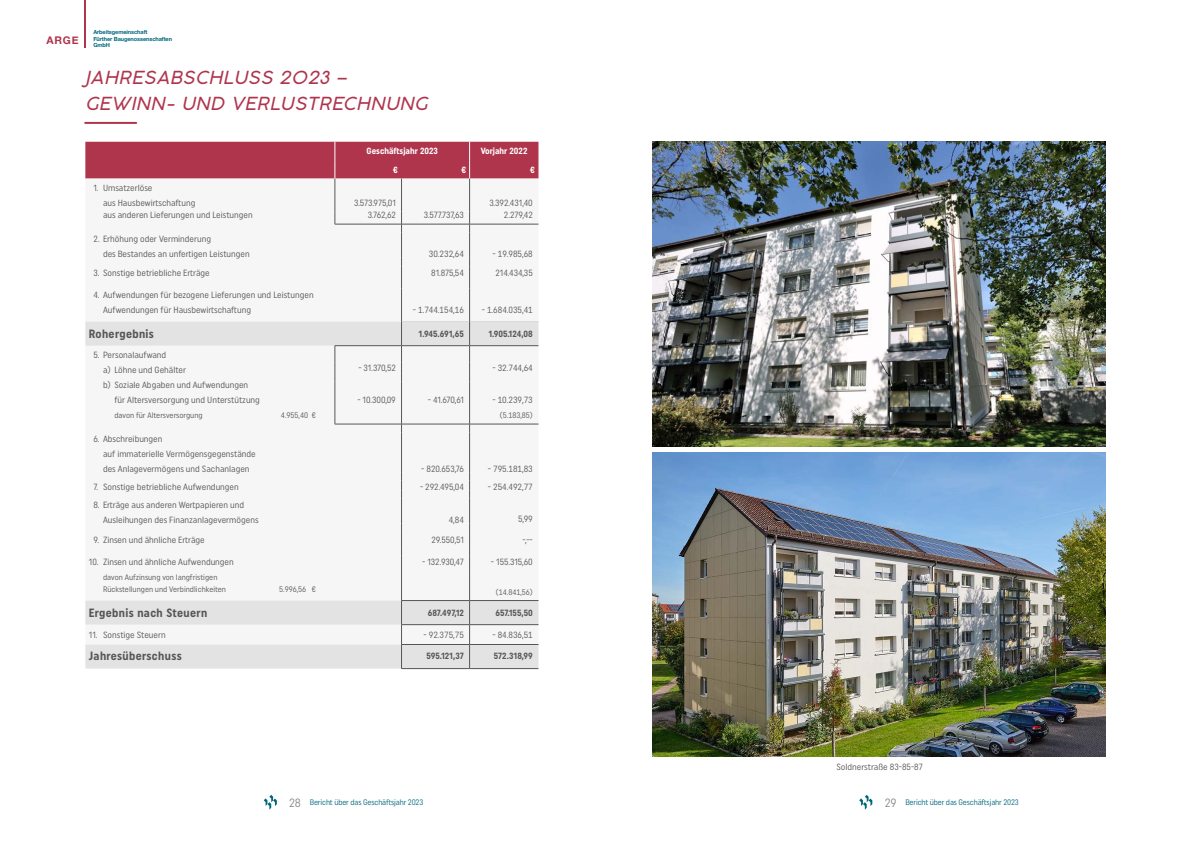
<style>
.page{position:relative;width:1191px;height:842px;background:#fff}
.page>*{position:absolute;margin:0;border:0;box-sizing:border-box;transform-origin:0 0}
.t1{font:italic 300 18px/26px "Cocogoose Pro";letter-spacing:.03em;color:#af354d}
.t2{font:700 condensed 12px "Uniform";letter-spacing:.03em;color:#565656}
.t3{font:condensed 12px "Uniform";color:#878786}
.t4{font:700 10.6px "Helvetica Neue";color:#af354d}
.t5{font:condensed 9px/15px "Uniform";color:#565656}
.t6{font:700 condensed 9px "Uniform";color:#565656}
.t7{font:700 condensed 9px "Uniform";color:#fff}
.t8{font:condensed 8px/12px "Uniform";color:#565656}
.t9{font:condensed 8px "Uniform";letter-spacing:-.015em;color:#00687d}
.t10{font:700 5.6px/6.8px "Helvetica Neue";letter-spacing:-.015em;color:#00687d}
</style>
<div class="page">
<hr style="left:85px;top:122px;width:51px;height:2px;background:#af354d">
<svg style="left:85px;top:322px;width:453px;height:347px;fill:#f6f6f6"></svg>
<hr style="left:402px;top:321px;width:67px;height:1px;background:#dadada">
<hr style="left:470px;top:321px;width:68px;height:1px;background:#dadada">
<hr style="left:401px;top:224px;width:68px;height:1px;background:#565656">
<hr style="left:469px;top:224px;width:69px;height:1px;background:#565656">
<svg style="left:469px;top:322px;width:1px;height:60px"></svg>
<hr style="left:401px;top:345px;width:68px;height:1px;background:#565656">
<hr style="left:469px;top:345px;width:69px;height:1px;background:#565656">
<hr style="left:401px;top:600px;width:68px;height:1px;background:#565656">
<hr style="left:469px;top:600px;width:69px;height:1px;background:#565656">
<hr style="left:401px;top:624px;width:68px;height:1px;background:#565656">
<hr style="left:469px;top:624px;width:69px;height:1px;background:#565656">
<hr style="left:401px;top:644px;width:68px;height:1px;background:#565656">
<hr style="left:469px;top:644px;width:69px;height:1px;background:#565656">
<hr style="left:401px;top:668px;width:68px;height:1px;background:#565656">
<hr style="left:469px;top:668px;width:69px;height:1px;background:#565656">
<div style="left:85px;top:142px;width:453px;height:37px;background:#af354d"></div>
<hr style="left:335px;top:179px;width:1px;height:33px;background:#565656">
<hr style="left:401px;top:179px;width:1px;height:33px;background:#565656">
<hr style="left:469px;top:179px;width:1px;height:33px;background:#565656">
<svg style="left:335px;top:212px;width:1px;height:12px"></svg>
<hr style="left:469px;top:382px;width:1px;height:42px;background:#565656">
<hr style="left:401px;top:424px;width:68px;height:1px;background:#565656">
<hr style="left:469px;top:424px;width:69px;height:1px;background:#565656">
<hr style="left:335px;top:224px;width:66px;height:1px;background:#565656">
<svg style="left:401px;top:212px;width:1px;height:76px"></svg>
<svg style="left:469px;top:212px;width:1px;height:76px"></svg>
<hr style="left:401px;top:288px;width:1px;height:34px;background:#565656">
<hr style="left:469px;top:288px;width:1px;height:34px;background:#565656">
<hr style="left:401px;top:432px;width:1px;height:40px;background:#565656">
<hr style="left:469px;top:432px;width:1px;height:40px;background:#565656">
<svg style="left:469px;top:472px;width:1px;height:196px"></svg>
<svg style="left:401px;top:472px;width:1px;height:196px"></svg>
<hr style="left:335px;top:345px;width:66px;height:1px;background:#565656">
<svg style="left:335px;top:346px;width:1px;height:36px"></svg>
<svg style="left:401px;top:322px;width:1px;height:60px"></svg>
<hr style="left:335px;top:382px;width:1px;height:42px;background:#565656">
<hr style="left:401px;top:382px;width:1px;height:42px;background:#565656">
<hr style="left:335px;top:424px;width:66px;height:1px;background:#565656">
<img style="left:652px;top:142px;width:454px;height:304px">
<img style="left:652px;top:452px;width:454px;height:305px">
<hr style="left:85px;top:0;width:1px;height:48px;background:#af354d">
<svg style="left:264px;top:795px;width:13px;height:15px"></svg>
<svg style="left:859px;top:795px;width:13px;height:15px"></svg>
<p class="t4" style="left:46px;top:32px;width:34px">ARGE</p>
<p class="t10" style="left:93px;top:29px;width:80px">Arbeitsgemeinschaft<br>Fürther Baugenossenschaften<br>GmbH</p>
<h1 class="t1" style="left:85px;top:64px;width:344px">JAHRESABSCHLUSS 2023 –<br>GEWINN- UND VERLUSTRECHNUNG</h1>
<p class="t7" style="left:367px;top:146px;width:73px">Geschäftsjahr 2023</p>
<p class="t7" style="left:481px;top:146px;width:48px">Vorjahr 2022</p>
<p class="t7" style="left:393px;top:164px;width:6px">€</p>
<p class="t7" style="left:461px;top:164px;width:6px">€</p>
<p class="t7" style="left:530px;top:164px;width:6px">€</p>
<p class="t5" style="left:103px;top:180px;width:94px;text-indent:-10px">1. Umsatzerlöse<br>aus Hausbewirtschaftung</p>
<p class="t5" style="left:354px;top:195px;width:43px">3.573.975,01</p>
<p class="t5" style="left:489px;top:195px;width:45px">3.392.431,40</p>
<p class="t5" style="left:103px;top:208px;width:151px">aus anderen Lieferungen und Leistungen</p>
<p class="t5" style="left:368px;top:208px;width:30px">3.762,62</p>
<p class="t5" style="left:424px;top:208px;width:42px">3.577.737,63</p>
<p class="t5" style="left:504px;top:208px;width:31px">2.279,42</p>
<p class="t5" style="left:103px;top:231px;width:148px;text-indent:-10px">2. Erhöhung oder Verminderung<br>des Bestandes an unfertigen Leistungen</p>
<p class="t5" style="left:429px;top:246px;width:37px">30.232,64</p>
<p class="t5" style="left:492px;top:246px;width:42px">- 19.985,68</p>
<p class="t5" style="left:93px;top:266px;width:118px">3. Sonstige betriebliche Erträge</p>
<p class="t5" style="left:431px;top:266px;width:34px">81.875,54</p>
<p class="t5" style="left:495px;top:266px;width:39px">214.434,35</p>
<p class="t5" style="left:103px;top:287px;width:212px;text-indent:-10px">4. Aufwendungen für bezogene Lieferungen und Leistungen<br>Aufwendungen für Hausbewirtschaftung</p>
<p class="t5" style="left:413px;top:302px;width:53px">- 1.744.154,16</p>
<p class="t5" style="left:482px;top:302px;width:53px">- 1.684.035,41</p>
<h2 class="t2" style="left:89px;top:327px;width:67px">Rohergebnis</h2>
<p class="t6" style="left:418px;top:328px;width:47px">1.945.691,65</p>
<p class="t6" style="left:488px;top:328px;width:46px">1.905.124,08</p>
<p class="t5" style="left:103px;top:347px;width:85px;text-indent:-10px">5. Personalaufwand<br>a) Löhne und Gehälter</p>
<p class="t5" style="left:358px;top:360px;width:39px">- 31.370,52</p>
<p class="t5" style="left:492px;top:360px;width:42px">- 32.744,64</p>
<p class="t5" style="left:114px;top:378px;width:147px;text-indent:-11px">b) Soziale Abgaben und Aufwendungen für Altersversorgung und Unterstützung</p>
<p class="t8" style="left:114px;top:409px;width:90px">davon für Altersversorgung</p>
<p class="t8" style="left:281px;top:409px;width:36px">4.955,40 €</p>
<p class="t5" style="left:103px;top:431px;width:154px;text-indent:-10px">6. Abschreibungen<br>auf immaterielle Vermögensgegenstände des Anlagevermögens und Sachanlagen</p>
<p class="t5" style="left:357px;top:393px;width:40px">- 10.300,09</p>
<p class="t5" style="left:428px;top:393px;width:38px">- 41.670,61</p>
<p class="t5" style="left:492px;top:392px;width:42px">- 10.239,73</p>
<p class="t8" style="left:500px;top:409px;width:34px">(5.183,85)</p>
<p class="t5" style="left:421px;top:461px;width:44px">- 820.653,76</p>
<p class="t5" style="left:488px;top:461px;width:46px">- 795.181,83</p>
<p class="t5" style="left:93px;top:479px;width:147px">7. Sonstige betriebliche Aufwendungen</p>
<p class="t5" style="left:420px;top:479px;width:45px">- 292.495,04</p>
<p class="t5" style="left:488px;top:479px;width:46px">- 254.492,77</p>
<p class="t5" style="left:103px;top:497px;width:157px;text-indent:-10px">8. Erträge aus anderen Wertpapieren und<br>Ausleihungen des Finanzanlagevermögens</p>
<p class="t5" style="left:449px;top:512px;width:17px">4,84</p>
<p class="t5" style="left:518px;top:511px;width:16px">5,99</p>
<p class="t5" style="left:93px;top:532px;width:113px">9. Zinsen und ähnliche Erträge</p>
<p class="t5" style="left:431px;top:532px;width:34px">29.550,51</p>
<p class="t5" style="left:522px;top:532px;width:12px">-,--</p>
<p class="t5" style="left:89px;top:555px;width:146px">10. Zinsen und ähnliche Aufwendungen</p>
<p class="t5" style="left:422px;top:555px;width:43px">- 132.930,47</p>
<p class="t5" style="left:491px;top:555px;width:43px">- 155.315,60</p>
<p class="t8" style="left:103px;top:571px;width:125px">davon Aufzinsung von langfristigen<br>Rückstellungen und Verbindlichkeiten</p>
<p class="t8" style="left:279px;top:583px;width:38px">5.996,56 €</p>
<p class="t8" style="left:496px;top:586px;width:38px">(14.841,56)</p>
<h2 class="t2" style="left:89px;top:606px;width:120px">Ergebnis nach Steuern</h2>
<p class="t6" style="left:428px;top:607px;width:38px">687.497,12</p>
<p class="t6" style="left:495px;top:607px;width:39px">657.155,50</p>
<p class="t5" style="left:89px;top:627px;width:78px">11. Sonstige Steuern</p>
<p class="t5" style="left:423px;top:627px;width:42px">- 92.375,75</p>
<p class="t5" style="left:492px;top:627px;width:42px">- 84.836,51</p>
<h2 class="t2" style="left:89px;top:648px;width:94px">Jahresüberschuss</h2>
<p class="t6" style="left:426px;top:650px;width:39px">595.121,37</p>
<p class="t6" style="left:494px;top:650px;width:41px">572.318,99</p>
<p class="t5" style="left:836px;top:759px;width:88px">Soldnerstraße 83-85-87</p>
<h2 class="t3" style="left:289px;top:795px;width:13px">28</h2>
<h2 class="t3" style="left:884px;top:795px;width:13px">29</h2>
<p class="t9" style="left:310px;top:798px;width:115px">Bericht über das Geschäftsjahr 2023</p>
<p class="t9" style="left:905px;top:798px;width:115px">Bericht über das Geschäftsjahr 2023</p>
</div>
